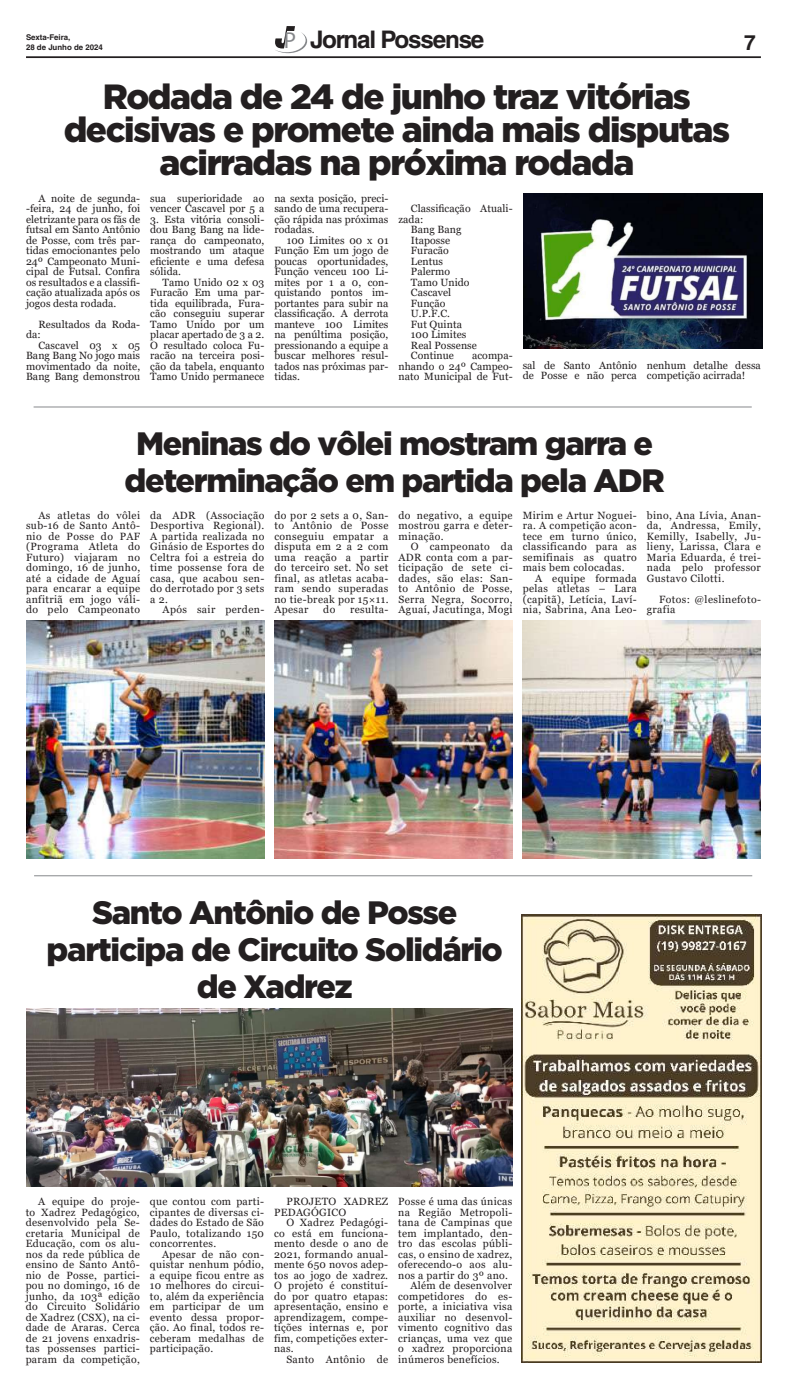
<style>
.page{position:relative;width:787px;height:1389px;background:#fff}
.page>*{position:absolute;margin:0;border:0;box-sizing:border-box;transform-origin:0 0}
.t1{font:900 35px/33.2px "Gotham";letter-spacing:-.04em;color:#231f20;text-align:center}
.t2{font:900 32.38px/36.8px "Gotham";letter-spacing:-.04em;color:#231f20;text-align:center}
.t3{font:700 24.24px "Helvetica LT Std";letter-spacing:-.05em;color:#231f20}
.t4{font:700 21px "Helvetica LT Std";color:#231f20}
.t5{font:10.5px/10.5px "Georgia";letter-spacing:.025em;color:#231f20;text-align:justify}
.t6{font:10.5px/10.5px "Georgia";letter-spacing:.005em;color:#231f20}
.t7{font:700 7.88px/9.5px "Helvetica LT Std";color:#231f20}
.s1{font-family:"Myriad Pro";font-weight:400;font-size:23.01px;color:#86888b}
</style>
<div class="page">
<hr style="left:26px;top:56px;width:734px;height:2px;background:#231f20">
<svg style="left:275px;top:26px;width:32px;height:27px"></svg>
<hr style="left:34px;top:407px;width:717px;height:1px;background:#86888b">
<hr style="left:34px;top:876px;width:718px;height:1px;background:#86888b">
<img style="left:521px;top:914px;width:240px;height:449px">
<img style="left:523px;top:194px;width:238px;height:154px">
<img style="left:26px;top:620px;width:238px;height:238px">
<img style="left:274px;top:620px;width:238px;height:238px">
<img style="left:522px;top:620px;width:238px;height:239px">
<img style="left:26px;top:1009px;width:486px;height:177px">
<p class="t7" style="left:26px;top:33px;width:78px">Sexta-Feira,<br>28 de Junho de 2024</p>
<h3 class="t3" style="left:283px;top:25px;width:202px"><span class="s1">P</span> Jornal Possense</h3>
<h3 class="t4" style="left:743px;top:30px;width:13px">7</h3>
<h1 class="t1" style="left:64px;top:79px;width:667px">Rodada de 24 de junho traz vitórias decisivas e promete ainda mais disputas acirradas na próxima rodada</h1>
<p class="t5" style="left:26px;top:193px;width:116px;text-indent:12px">A noite de segunda--feira, 24 de junho, foi eletrizante para os fãs de futsal em Santo Antônio de Posse, com três par&shy;tidas emocionantes pelo 24º Campeonato Muni&shy;cipal de Futsal. Confira os resultados e a classifi&shy;cação atualizada após os jogos desta rodada.</p>
<p class="t6" style="left:26px;top:319px;width:116px;text-indent:12px">Resultados da Roda&shy;da:</p>
<p class="t5" style="left:26px;top:340px;width:116px;text-indent:12px">Cascavel 03 x 05<br>Bang Bang No jogo mais movimentado da noite, Bang Bang demonstrou</p>
<p class="t6" style="left:150px;top:193px;width:116px">sua superioridade ao vencer Cascavel por 5 a</p>
<p class="t5" style="left:150px;top:214px;width:116px">3. Esta vitória consoli&shy;dou Bang Bang na lide&shy;rança do campeonato, mostrando um ataque eficiente e uma defesa sólida.</p>
<p class="t5" style="left:150px;top:277px;width:116px;text-indent:12px">Tamo Unido 02 x 03<br>Furacão Em uma par&shy;tida equilibrada, Fura&shy;cão conseguiu superar Tamo Unido por um placar apertado de 3 a 2.<br>O resultado coloca Fu&shy;racão na terceira posi&shy;ção da tabela, enquanto Tamo Unido permanece</p>
<p class="t5" style="left:274px;top:193px;width:116px">na sexta posição, preci&shy;sando de uma recupera&shy;ção rápida nas próximas rodadas.</p>
<p class="t5" style="left:274px;top:235px;width:116px;text-indent:12px">100 Limites 00 x 01<br>Função Em um jogo de poucas oportunidades, Função venceu 100 Li&shy;mites por 1 a 0, con&shy;quistando pontos im&shy;portantes para subir na classificação. A derrota manteve 100 Limites na penúltima posição, pressionando a equipe a buscar melhores resul&shy;tados nas próximas par&shy;tidas.</p>
<p class="t6" style="left:411px;top:204px;width:103px">Classificação Atuali-</p>
<p class="t5" style="left:398px;top:214px;width:26px">zada:</p>
<p class="t6" style="left:411px;top:225px;width:52px">Bang Bang</p>
<p class="t6" style="left:411px;top:235px;width:41px">Itaposse</p>
<p class="t6" style="left:411px;top:246px;width:39px">Furacão</p>
<p class="t5" style="left:411px;top:256px;width:34px">Lentus</p>
<p class="t6" style="left:411px;top:267px;width:41px">Palermo</p>
<p class="t6" style="left:411px;top:277px;width:60px">Tamo Unido</p>
<p class="t6" style="left:411px;top:288px;width:42px">Cascavel</p>
<p class="t5" style="left:411px;top:298px;width:36px">Função</p>
<p class="t5" style="left:411px;top:309px;width:41px">U.P.F.C.</p>
<p class="t6" style="left:411px;top:319px;width:52px">Fut Quinta</p>
<p class="t6" style="left:411px;top:330px;width:57px">100 Limites</p>
<p class="t6" style="left:411px;top:340px;width:67px">Real Possense</p>
<p class="t6" style="left:411px;top:351px;width:44px">Continue</p>
<p class="t5" style="left:398px;top:351px;width:116px;text-indent:74px">acompa&shy;nhando o 24º Campeo&shy;nato Municipal de Fut-</p>
<p class="t6" style="left:522px;top:360px;width:116px">sal de Santo Antônio de Posse e não perca</p>
<p class="t6" style="left:646px;top:360px;width:115px">nenhum detalhe dessa competição acirrada!</p>
<h2 class="t2" style="left:124px;top:425px;width:541px">Meninas do vôlei mostram garra e determinação em partida pela ADR</h2>
<p class="t5" style="left:26px;top:510px;width:116px;text-indent:12px">As atletas do vôlei sub-16 de Santo Antô&shy;nio de Posse do PAF (Programa Atleta do Futuro) viajaram no domingo, 16 de junho, até a cidade de Aguaí para encarar a equipe anfitriã em jogo váli&shy;do pelo Campeonato</p>
<p class="t5" style="left:150px;top:510px;width:116px">da ADR (Associação Desportiva Regional).<br>A partida realizada no Ginásio de Esportes do Celtra foi a estreia do time possense fora de casa, que acabou sen&shy;do derrotado por 3 sets a 2.</p>
<p class="t5" style="left:162px;top:605px;width:103px">Após sair perden-</p>
<p class="t5" style="left:274px;top:510px;width:116px">do por 2 sets a 0, San&shy;to Antônio de Posse conseguiu empatar a disputa em 2 a 2 com uma reação a partir do terceiro set. No set final, as atletas acaba&shy;ram sendo superadas no tie-break por 15×11.<br>Apesar</p>
<p class="t5" style="left:323px;top:605px;width:14px">do</p>
<p class="t5" style="left:350px;top:605px;width:40px">resulta-</p>
<p class="t5" style="left:398px;top:510px;width:116px">do negativo, a equipe mostrou garra e deter&shy;minação.</p>
<p class="t5" style="left:398px;top:542px;width:116px;text-indent:12px">O campeonato da ADR conta com a par&shy;ticipação de sete ci&shy;dades, são elas: San&shy;to Antônio de Posse, Serra Negra, Socorro, Aguaí, Jacutinga, Mogi</p>
<p class="t5" style="left:522px;top:510px;width:116px">Mirim e Artur Noguei&shy;ra. A competição acon&shy;tece em turno único, classificando para as semifinais as quatro mais bem colocadas.</p>
<p class="t5" style="left:522px;top:573px;width:116px;text-indent:12px">A equipe formada pelas atletas – Lara (capitã), Letícia, Laví&shy;nia, Sabrina, Ana Leo-</p>
<p class="t5" style="left:646px;top:510px;width:116px">bino, Ana Lívia, Anan&shy;da, Andressa, Emily, Kemilly, Isabelly, Ju&shy;lieny, Larissa, Clara e Maria Eduarda, é trei&shy;nada pelo professor Gustavo Cilotti.</p>
<p class="t5" style="left:646px;top:594px;width:116px;text-indent:12px">Fotos: @leslinefoto&shy;grafia</p>
<h2 class="t2" style="left:47px;top:893px;width:457px">Santo Antônio de Posse participa de Circuito Solidário de Xadrez</h2>
<p class="t5" style="left:26px;top:1197px;width:116px;text-indent:12px">A equipe do proje&shy;to Xadrez Pedagógico, desenvolvido pela Se&shy;cretaria Municipal de Educação, com os alu&shy;nos da rede pública de ensino de Santo Antô&shy;nio de Posse, partici&shy;pou no domingo, 16 de junho, da 103ª edição do Circuito Solidário de Xadrez (CSX), na ci&shy;dade de Araras. Cerca de 21 jovens enxadris&shy;tas possenses partici&shy;param da competição,</p>
<p class="t5" style="left:150px;top:1197px;width:116px">que contou com parti&shy;cipantes de diversas ci&shy;dades do Estado de São Paulo, totalizando 150 concorrentes.</p>
<p class="t5" style="left:150px;top:1249px;width:116px;text-indent:12px">Apesar de não con&shy;quistar nenhum pódio, a equipe ficou entre as 10 melhores do circui&shy;to, além da experiência em participar de um evento dessa propor&shy;ção. Ao final, todos re&shy;ceberam medalhas de participação.</p>
<p class="t5" style="left:274px;top:1197px;width:116px;text-indent:12px">PROJETO XADREZ<br>PEDAGÓGICO</p>
<p class="t5" style="left:274px;top:1218px;width:116px;text-indent:12px">O Xadrez Pedagógi&shy;co está em funciona&shy;mento desde o ano de 2021, formando anual&shy;mente 650 novos adep&shy;tos ao jogo de xadrez.<br>O projeto é constituí&shy;do por quatro etapas: apresentação, ensino e aprendizagem, compe&shy;tições internas e, por fim, competições exter&shy;nas.</p>
<p class="t5" style="left:286px;top:1354px;width:103px">Santo Antônio de</p>
<p class="t5" style="left:398px;top:1197px;width:115px">Posse é uma das únicas</p>
<p class="t5" style="left:398px;top:1207px;width:116px">na Região Metropoli-</p>
<p class="t5" style="left:398px;top:1218px;width:115px">tana de Campinas que</p>
<p class="t5" style="left:398px;top:1228px;width:116px">tem implantado, den-</p>
<p class="t5" style="left:398px;top:1239px;width:116px">tro das escolas públi-</p>
<p class="t5" style="left:398px;top:1249px;width:116px">cas, o ensino de xadrez,</p>
<p class="t5" style="left:398px;top:1260px;width:116px">oferecendo-o aos alu-</p>
<p class="t5" style="left:398px;top:1270px;width:111px">nos a partir do 3º ano.</p>
<p class="t5" style="left:410px;top:1281px;width:103px">Além de desenvolver</p>
<p class="t5" style="left:398px;top:1291px;width:116px">competidores do es-</p>
<p class="t5" style="left:398px;top:1302px;width:116px">porte, a iniciativa visa</p>
<p class="t5" style="left:398px;top:1312px;width:116px">auxiliar no desenvol-</p>
<p class="t5" style="left:398px;top:1323px;width:116px">vimento cognitivo das</p>
<p class="t5" style="left:398px;top:1333px;width:116px">crianças, uma vez que</p>
<p class="t5" style="left:398px;top:1344px;width:116px">o xadrez proporciona</p>
<p class="t5" style="left:398px;top:1354px;width:103px">inúmeros benefícios.</p>
</div>
